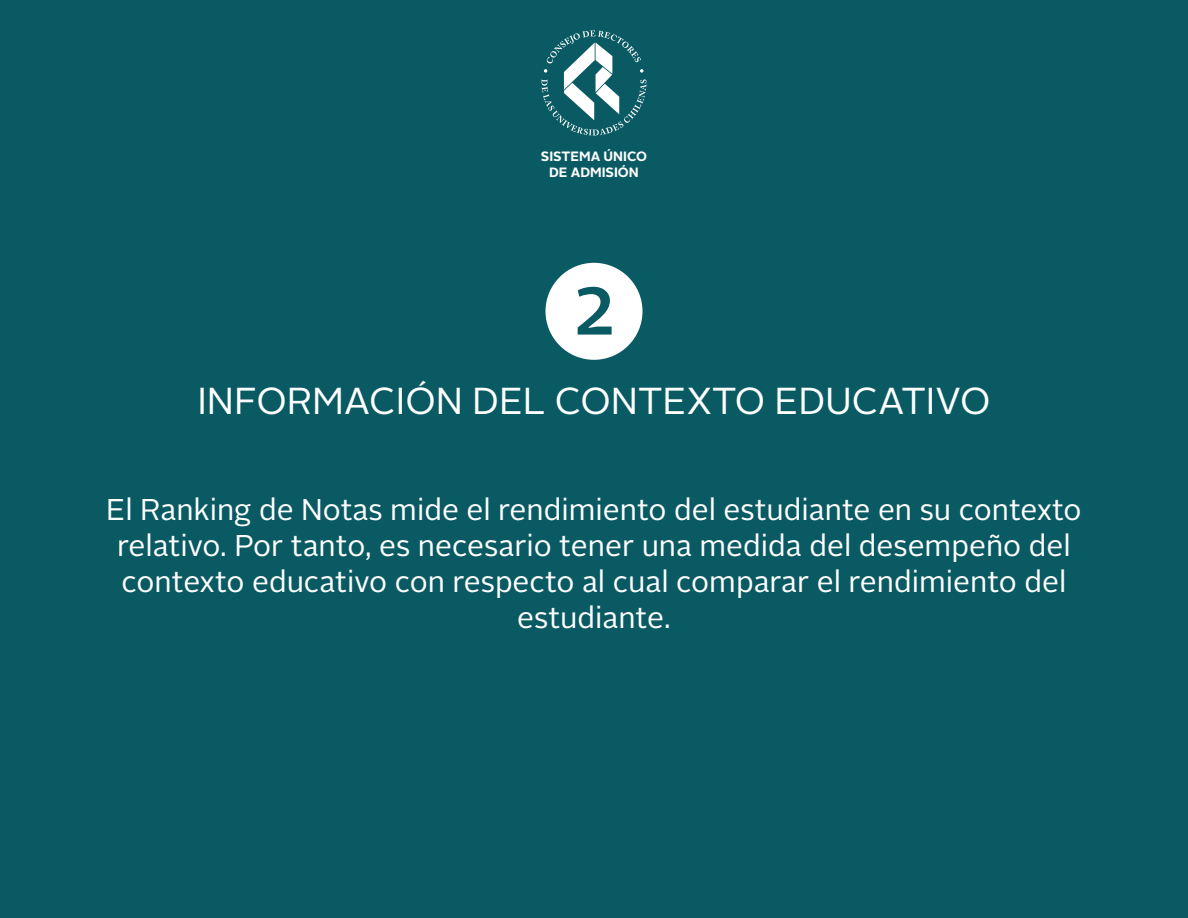
<style>
.page{position:relative;width:1188px;height:918px;background:#0a5a64}
.page>*{position:absolute;margin:0;border:0;box-sizing:border-box;transform-origin:0 0}
.t1{font:37.5px "Alright Sans";color:#fff}
.t2{font:30px/36px "Alright Sans";color:#fff;text-align:center}
.t3{font:700 13.5px/16.2px "Alright Sans";color:#fff;text-align:center}
</style>
<div class="page">
<svg style="left:542px;top:30px;width:104px;height:106px"></svg>
<p class="t3" style="left:541px;top:148px;width:108px">SISTEMA ÚNICO<br>DE ADMISIÓN</p>
<p class="t1" style="left:197px;top:376px;width:795px">I nformación del contexto educativo</p>
<p class="t2" style="left:106px;top:492px;width:977px">El Ranking de Notas mide el rendimiento del estudiante en su contexto relativo. Por tanto, es necesario tener una medida del desempeño del contexto educativo con respecto al cual comparar el rendimiento del estudiante.</p>
</div>
